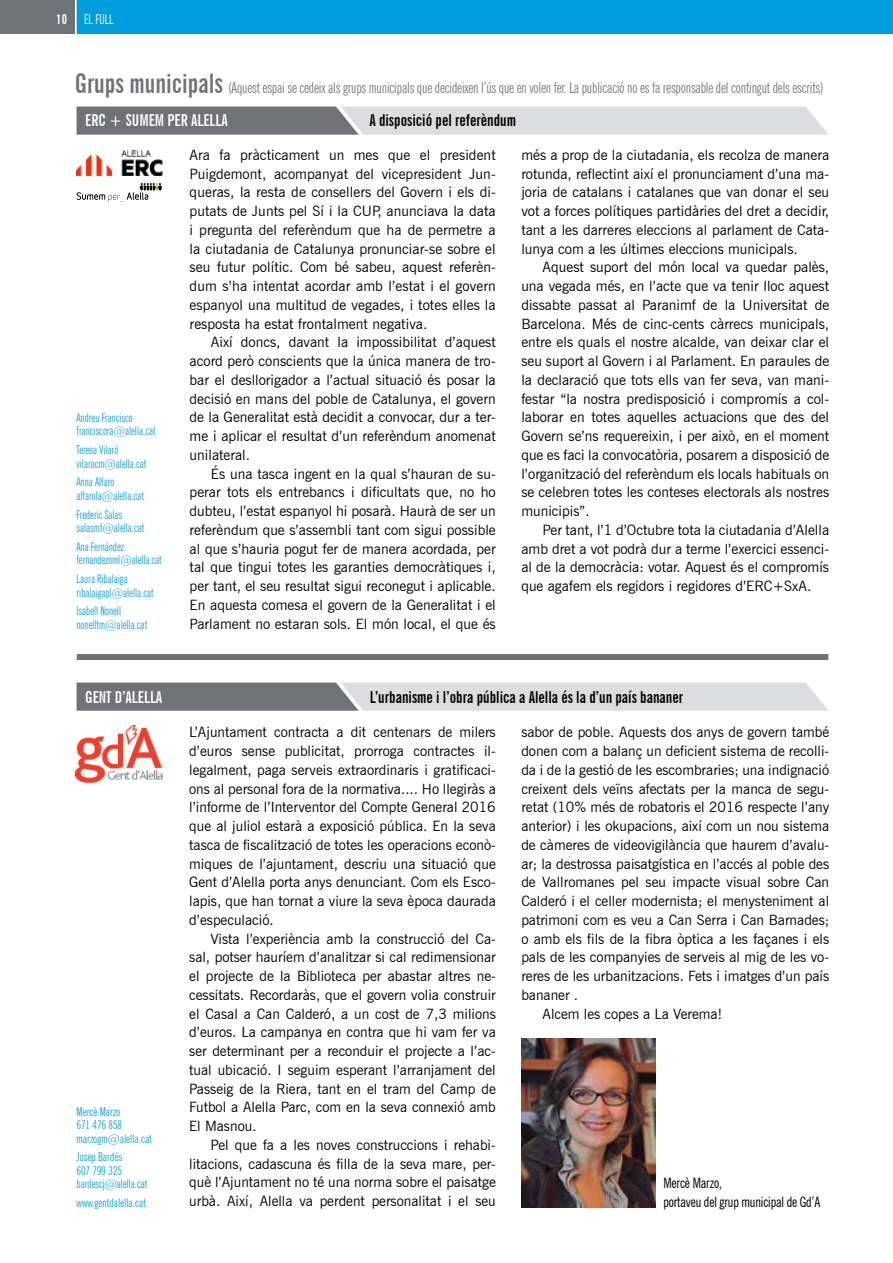
<style>
.page{position:relative;width:893px;height:1263px;background:#fff}
.page>*{position:absolute;margin:0;border:0;box-sizing:border-box;transform-origin:0 0}
.t1{font:700 extra-condensed 16.5px "News Gothic BT";color:#000}
.t2{font:700 extra-condensed 16.5px "News Gothic BT";color:#fff}
.t3{font:extra-condensed 15px "News Gothic BT";letter-spacing:-.01em;color:#717275}
.t4{font:14.25px/18.8px "News Gothic BT";color:#000;text-align:justify}
.t5{font:condensed 14.25px/18.8px "News Gothic BT";letter-spacing:-.01em;color:#000;scale:.95 1}
.t6{font:extra-condensed 13.5px "News Gothic BT";color:#fff}
.t7{font:700 extra-condensed 13.5px "News Gothic BT";color:#fff}
.t8{font:extra-condensed 12px/13.5px "News Gothic BT";color:#009ddd;scale:.95 1}
.t9{font:extra-condensed 12px/13.5px "News Gothic BT";color:#009ddd}
.s1{font-weight:700;font-size:27px}
</style>
<div class="page">
<div style="left:0;top:0;width:75px;height:34px;background:#717275"></div>
<div style="left:77px;top:0;width:816px;height:34px;background:#009ddd"></div>
<svg style="left:77px;top:106px;width:751px;height:29px;background:#b8b9ba"></svg>
<svg style="left:77px;top:682px;width:751px;height:29px;background:#b8b9ba"></svg>
<div style="left:77px;top:654px;width:751px;height:6px;background:#717275"></div>
<img style="left:74px;top:725px;width:89px;height:58px">
<svg style="left:77px;top:183px;width:85px;height:19px"></svg>
<img style="left:77px;top:149px;width:85px;height:27px">
<img style="left:521px;top:1039px;width:135px;height:168px">
<p class="t7" style="left:56px;top:11px;width:12px">10</p>
<p class="t6" style="left:84px;top:11px;width:31px">EL FULL</p>
<p class="t3" style="left:75px;top:79px;width:750px"><span class="s1">Grups municipals</span> (Aquest espai se cedeix als grups municipals que decideixen l’ús que en volen fer. La publicació no es fa responsable del contingut dels escrits)</p>
<p class="t2" style="left:85px;top:110px;width:144px">ERC + SUMEM PER ALELLA</p>
<p class="t1" style="left:369px;top:110px;width:148px">A disposició pel referèndum</p>
<p class="t4" style="left:190px;top:145px;width:308px">Ara fa pràcticament un mes que el president Puigdemont, acompanyat del vicepresident Jun&shy;queras, la resta de consellers del Govern i els di&shy;putats de Junts pel Sí i la CUP, anunciava la data i pregunta del referèndum que ha de permetre a la ciutadania de Catalunya pronunciar-se sobre el seu futur polític. Com bé sabeu, aquest referèn&shy;dum s’ha intentat acordar amb l’estat i el govern espanyol una multitud de vegades, i totes elles la resposta ha estat frontalment negativa.</p>
<p class="t4" style="left:190px;top:333px;width:308px;text-indent:21px">Així doncs, davant la impossibilitat d’aquest acord però conscients que la única manera de tro&shy;bar el desllorigador a l’actual situació és posar la decisió en mans del poble de Catalunya, el govern de la Generalitat està decidit a convocar, dur a ter&shy;me i aplicar el resultat d’un referèndum anomenat unilateral.</p>
<p class="t4" style="left:190px;top:464px;width:308px;text-indent:21px">És una tasca ingent en la qual s’hauran de su&shy;perar tots els entrebancs i dificultats que, no ho dubteu, l’estat espanyol hi posarà. Haurà de ser un referèndum que s’assembli tant com sigui possible al que s’hauria pogut fer de manera acordada, per tal que tingui totes les garanties democràtiques i, per tant, el seu resultat sigui reconegut i aplicable.<br>En aquesta comesa el govern de la Generalitat i el Parlament no estaran sols. El món local, el que és</p>
<p class="t4" style="left:521px;top:145px;width:309px">més a prop de la ciutadania, els recolza de manera rotunda, reflectint així el pronunciament d’una ma&shy;joria de catalans i catalanes que van donar el seu vot a forces polítiques partidàries del dret a decidir, tant a les darreres eleccions al parlament de Cata&shy;lunya com a les últimes eleccions municipals.</p>
<p class="t4" style="left:521px;top:258px;width:309px;text-indent:21px">Aquest suport del món local va quedar palès, una vegada més, en l’acte que va tenir lloc aquest dissabte passat al Paranimf de la Universitat de Barcelona. Més de cinc-cents càrrecs municipals, entre els quals el nostre alcalde, van deixar clar el seu suport al Govern i al Parlament. En paraules de la declaració que tots ells van fer seva, van mani&shy;festar “la nostra predisposició i compromís a col· laborar en totes aquelles actuacions que des del Govern se’ns requereixin, i per això, en el moment que es faci la convocatòria, posarem a disposició de l’organització del referèndum els locals habituals on se celebren totes les conteses electorals als nostres municipis”.</p>
<p class="t4" style="left:521px;top:520px;width:309px;text-indent:21px">Per tant, l’1 d’Octubre tota la ciutadania d’Alella amb dret a vot podrà dur a terme l’exercici essenci&shy;al de la democràcia: votar. Aquest és el compromís que agafem els regidors i regidores d’ERC+SxA.</p>
<p class="t8" style="left:77px;top:411px;width:85px">Andreu Francisco franciscora@alella.cat</p>
<p class="t8" style="left:77px;top:443px;width:75px">Teresa Vilaró vilarocm@alella.cat</p>
<p class="t8" style="left:77px;top:475px;width:72px">Anna Alfaro alfarola@alella.cat</p>
<p class="t8" style="left:77px;top:508px;width:73px">Frederic Salas salasmf@alella.cat</p>
<p class="t8" style="left:77px;top:540px;width:91px">Ana Fernández fernandeznml@alella.cat</p>
<p class="t8" style="left:77px;top:572px;width:83px">Laura Ribalaiga ribalaigapl@alella.cat</p>
<p class="t8" style="left:77px;top:604px;width:76px">Isabell Nonell nonelltm@alella.cat</p>
<p class="t2" style="left:85px;top:687px;width:79px">GENT D’ALELLA</p>
<p class="t1" style="left:370px;top:687px;width:315px">L’urbanisme i l’obra pública a Alella és la d’un país bananer</p>
<p class="t4" style="left:189px;top:723px;width:308px">L’Ajuntament contracta a dit centenars de milers d’euros sense publicitat, prorroga contractes il· legalment, paga serveis extraordinaris i gratificaci&shy;ons al personal fora de la normativa.... Ho llegiràs a l’informe de l’Interventor del Compte General 2016 que al juliol estarà a exposició pública. En la seva tasca de fiscalització de totes les operacions econò&shy;miques de l’ajuntament, descriu una situació que Gent d’Alella porta anys denunciant. Com els Esco&shy;lapis, que han tornat a viure la seva època daurada d’especulació.</p>
<p class="t4" style="left:189px;top:929px;width:308px;text-indent:21px">Vista l’experiència amb la construcció del Ca&shy;sal, potser hauríem d’analitzar si cal redimensionar el projecte de la Biblioteca per abastar altres ne&shy;cessitats. Recordaràs, que el govern volia construir el Casal a Can Calderó, a un cost de 7,3 milions d’euros. La campanya en contra que hi vam fer va ser determinant per a reconduir el projecte a l’ac&shy;tual ubicació. I seguim esperant l’arranjament del Passeig de la Riera, tant en el tram del Camp de Futbol a Alella Parc, com en la seva connexió amb El Masnou.</p>
<p class="t4" style="left:189px;top:1135px;width:308px;text-indent:21px">Pel que fa a les noves construccions i rehabi&shy;litacions, cadascuna és filla de la seva mare, per&shy;què l’Ajuntament no té una norma sobre el paisatge urbà. Així, Alella va perdent personalitat i el seu</p>
<p class="t4" style="left:521px;top:723px;width:309px">sabor de poble. Aquests dos anys de govern també</p>
<p class="t4" style="left:521px;top:742px;width:309px">donen com a balanç un deficient sistema de recolli-</p>
<p class="t4" style="left:521px;top:760px;width:309px">da i de la gestió de les escombraries; una indignació</p>
<p class="t4" style="left:521px;top:779px;width:309px">creixent dels veïns afectats per la manca de segu-</p>
<p class="t4" style="left:521px;top:798px;width:309px">retat (10% més de robatoris el 2016 respecte l’any</p>
<p class="t4" style="left:521px;top:817px;width:309px">anterior) i les okupacions, així com un nou sistema</p>
<p class="t4" style="left:521px;top:835px;width:309px">de càmeres de videovigilància que haurem d’avalu-</p>
<p class="t4" style="left:521px;top:854px;width:309px">ar; la destrossa paisatgística en l’accés al poble des</p>
<p class="t4" style="left:521px;top:873px;width:309px">de Vallromanes pel seu impacte visual sobre Can</p>
<p class="t4" style="left:521px;top:892px;width:309px">Calderó i el celler modernista; el menysteniment al</p>
<p class="t4" style="left:521px;top:910px;width:309px">patrimoni com es veu a Can Serra i Can Barnades;</p>
<p class="t4" style="left:521px;top:929px;width:309px">o amb els fils de la fibra òptica a les façanes i els</p>
<p class="t4" style="left:521px;top:948px;width:309px">pals de les companyies de serveis al mig de les vo-</p>
<p class="t4" style="left:521px;top:967px;width:309px">reres de les urbanitzacions. Fets i imatges d’un país</p>
<p class="t4" style="left:521px;top:985px;width:58px">bananer .</p>
<p class="t4" style="left:543px;top:1004px;width:181px">Alcem les copes a La Verema!</p>
<p class="t9" style="left:77px;top:1104px;width:77px">Mercè Marzo<br>671 476 858 marzogm@alella.cat</p>
<p class="t9" style="left:77px;top:1150px;width:72px">Josep Bardés<br>607 799 325 bardescj@alella.cat</p>
<p class="t9" style="left:77px;top:1196px;width:71px">www.gentdalella.cat</p>
<p class="t5" style="left:663px;top:1174px;width:167px">Mercè Marzo,<br>portaveu del grup municipal de Gd’A</p>
</div>
